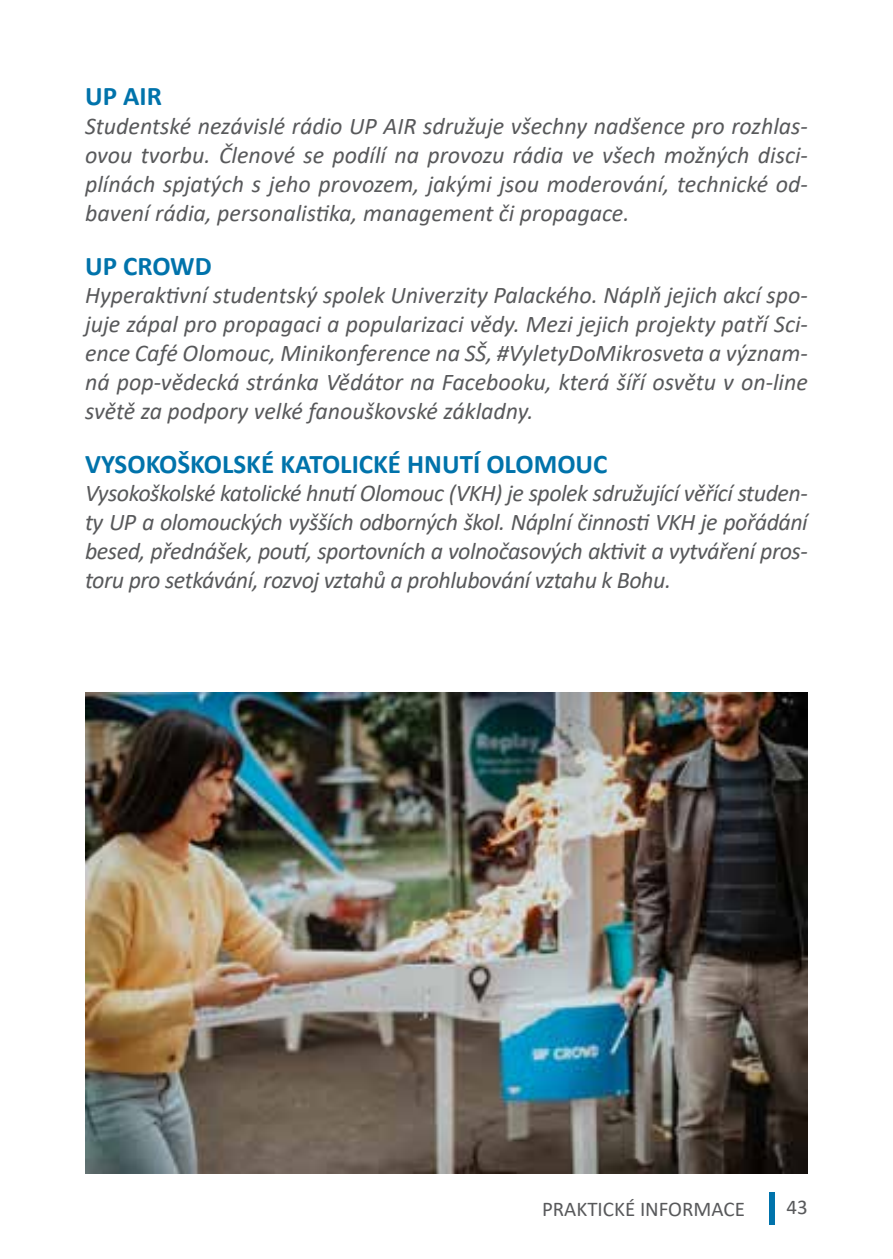
<style>
.page{position:relative;width:893px;height:1259px;background:#fff}
.page>*{position:absolute;margin:0;border:0;box-sizing:border-box;transform-origin:0 0}
.t1{font:700 27px "Calibri";color:#0073ab}
.t2{font:italic 24px/28.8px "Calibri";color:#58595b;text-align:justify}
.t3{font:21px "Calibri";color:#58595b}
</style>
<div class="page">
<div style="left:769px;top:1191px;width:6px;height:33px;background:#0073ab"></div>
<img style="left:86px;top:692px;width:721px;height:482px">
<p class="t1" style="left:85px;top:77px;width:78px">UP AIR</p>
<p class="t2" style="left:85px;top:111px;width:724px">Studentské nezávislé rádio UP AIR sdružuje všechny nadšence pro rozhlas&shy;ovou tvorbu. Členové se podílí na provozu rádia ve všech možných disci&shy;plínách spjatých s jeho provozem, jakými jsou moderování, technické od&shy;bavení rádia, personalistika, management či propagace.</p>
<p class="t1" style="left:85px;top:246px;width:128px">UP CROWD</p>
<p class="t2" style="left:85px;top:280px;width:724px">Hyperaktivní studentský spolek Univerzity Palackého. Náplň jejich akcí spo&shy;juje zápal pro propagaci a popularizaci vědy. Mezi jejich projekty patří Sci&shy;ence Café Olomouc, Minikonference na SŠ, #VyletyDoMikrosveta a význam&shy;ná pop-vědecká stránka Vědátor na Facebooku, která šíří osvětu v on-line světě za podpory velké fanouškovské základny.</p>
<p class="t1" style="left:85px;top:444px;width:524px">VYSOKOŠKOLSKÉ KATOLICKÉ HNUTÍ OLOMOUC</p>
<p class="t2" style="left:85px;top:478px;width:724px">Vysokoškolské katolické hnutí Olomouc (VKH) je spolek sdružující věřící studen&shy;ty UP a olomouckých vyšších odborných škol. Náplní činnosti VKH je pořádání besed, přednášek, poutí, sportovních a volnočasových aktivit a vytváření pros&shy;toru pro setkávání, rozvoj vztahů a prohlubování vztahu k Bohu.</p>
<p class="t3" style="left:542px;top:1194px;width:204px">PRAKTICKÉ INFORMACE</p>
<p class="t3" style="left:786px;top:1192px;width:23px">43</p>
</div>
